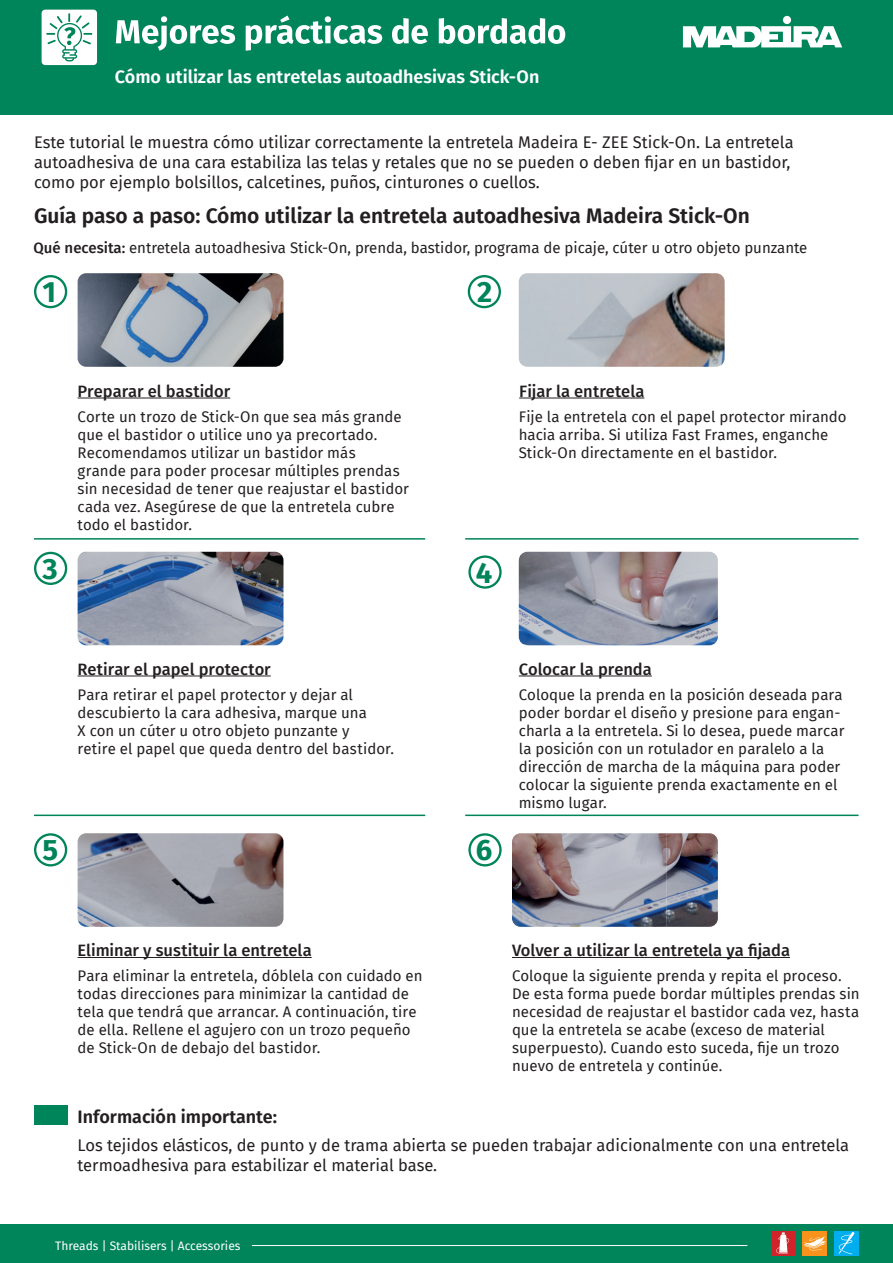
<style>
.page{position:relative;width:893px;height:1263px;background:#fff}
.page>*{position:absolute;margin:0;border:0;box-sizing:border-box;transform-origin:0 0}
.t1{font:700 29.4px "Fira Sans";color:#00845a}
.t2{font:600 21px "Fira Sans";color:#231f20}
.t3{font:600 18px "Fira Sans";color:#fff}
.t4{font:600 18px "Fira Sans";color:#231f20}
.t5{font:16.5px/19.8px "Fira Sans";color:#231f20}
.t6{font:500 16.5px "Fira Sans";color:#231f20}
.t7{font:15px/18px "Fira Sans";letter-spacing:.005em;color:#231f20}
.t8{font:12px "Fira Sans";color:#fff}
.s1{font-weight:500}
</style>
<div class="page">
<div style="left:34px;top:275px;width:33px;height:33px;border:2px solid #00845a;border-radius:50%"></div>
<div style="left:34px;top:552px;width:33px;height:33px;border:2px solid #00845a;border-radius:50%"></div>
<div style="left:468px;top:275px;width:33px;height:33px;border:2px solid #00845a;border-radius:50%"></div>
<hr style="left:34px;top:814px;width:391px;height:2px;background:#00845a">
<hr style="left:465px;top:814px;width:393px;height:2px;background:#00845a">
<img style="left:78px;top:273px;width:205px;height:94px">
<img style="left:519px;top:273px;width:206px;height:94px">
<img style="left:78px;top:552px;width:205px;height:93px">
<hr style="left:78px;top:398px;width:152px;height:1px;background:#231f20">
<hr style="left:519px;top:398px;width:125px;height:1px;background:#231f20">
<hr style="left:78px;top:675px;width:193px;height:1px;background:#231f20">
<div style="left:468px;top:555px;width:34px;height:34px;border:2px solid #00845a;border-radius:50%"></div>
<img style="left:519px;top:552px;width:199px;height:93px">
<hr style="left:519px;top:675px;width:133px;height:1px;background:#231f20">
<div style="left:34px;top:833px;width:33px;height:33px;border:2px solid #00845a;border-radius:50%"></div>
<img style="left:78px;top:833px;width:205px;height:94px">
<hr style="left:78px;top:957px;width:234px;height:1px;background:#231f20">
<hr style="left:34px;top:538px;width:391px;height:2px;background:#00845a">
<hr style="left:465px;top:538px;width:393px;height:2px;background:#00845a">
<div style="left:0;top:0;width:893px;height:115px;background:#00845a"></div>
<svg style="left:683px;top:26px;width:159px;height:21px"></svg>
<div style="left:783px;top:16px;width:8px;height:8px;background:#fff;border-radius:50%"></div>
<div style="left:0;top:1223px;width:893px;height:39px;background:#00845a"></div>
<div style="left:802px;top:1231px;width:25px;height:24px;background:#f7931d"></div>
<svg style="left:803px;top:1236px;width:23px;height:15px"></svg>
<div style="left:771px;top:1231px;width:25px;height:24px;background:#d1232a"></div>
<div style="left:834px;top:1231px;width:25px;height:24px;background:#00aeef"></div>
<svg style="left:838px;top:1232px;width:16px;height:22px"></svg>
<svg style="left:776px;top:1232px;width:13px;height:22px"></svg>
<hr style="left:252px;top:1245px;width:495px;height:1px;background:#fff">
<svg style="left:115px;top:16px;width:120px;height:35px"></svg>
<svg style="left:246px;top:16px;width:136px;height:35px"></svg>
<svg style="left:392px;top:18px;width:36px;height:26px"></svg>
<svg style="left:439px;top:18px;width:126px;height:26px"></svg>
<div style="left:42px;top:10px;width:55px;height:55px;background:#fff;border-radius:4px"></div>
<svg style="left:46px;top:13px;width:46px;height:48px"></svg>
<div style="left:468px;top:833px;width:34px;height:33px;border:2px solid #00845a;border-radius:50%"></div>
<img style="left:512px;top:833px;width:206px;height:94px">
<hr style="left:512px;top:957px;width:278px;height:1px;background:#231f20">
<div style="left:34px;top:1106px;width:33px;height:19px;background:#00845a"></div>
<p class="t3" style="left:115px;top:62px;width:426px">Cómo utilizar las entretelas autoadhesivas Stick-On</p>
<p class="t5" style="left:34px;top:132px;width:761px">Este tutorial le muestra cómo utilizar correctamente la entretela Madeira E- ZEE Stick-On. La entretela autoadhesiva de una cara estabiliza las telas y retales que no se pueden o deben fijar en un bastidor, como por ejemplo bolsillos, calcetines, puños, cinturones o cuellos.</p>
<h2 class="t2" style="left:34px;top:198px;width:717px">Guía paso a paso: Cómo utilizar la entretela autoadhesiva Madeira Stick-On</h2>
<p class="t7" style="left:34px;top:239px;width:775px"><span class="s1">Qué necesita:</span> entretela autoadhesiva Stick-On, prenda, bastidor, programa de picaje, cúter u otro objeto punzante</p>
<h1 class="t1" style="left:42px;top:267px;width:15px">1</h1>
<h1 class="t1" style="left:477px;top:267px;width:17px">2</h1>
<h1 class="t1" style="left:42px;top:544px;width:17px">3</h1>
<p class="t6" style="left:78px;top:378px;width:154px">Preparar el bastidor</p>
<p class="t6" style="left:519px;top:378px;width:127px">Fijar la entretela</p>
<p class="t7" style="left:78px;top:407px;width:333px">Corte un trozo de Stick-On que sea más grande que el bastidor o utilice uno ya precortado.<br>Recomendamos utilizar un bastidor más<br>grande para poder procesar múltiples prendas sin necesidad de tener que reajustar el bastidor cada vez. Asegúrese de que la entretela cubre todo el bastidor.</p>
<p class="t7" style="left:519px;top:407px;width:329px">Fije la entretela con el papel protector mirando hacia arriba. Si utiliza Fast Frames, enganche<br>Stick-On directamente en el bastidor.</p>
<h1 class="t1" style="left:476px;top:548px;width:18px">4</h1>
<p class="t6" style="left:78px;top:656px;width:195px">Retirar el papel protector</p>
<p class="t7" style="left:78px;top:685px;width:318px">Para retirar el papel protector y dejar al descubierto la cara adhesiva, marque una<br>X con un cúter u otro objeto punzante y<br>retire el papel que queda dentro del bastidor.</p>
<h1 class="t1" style="left:42px;top:825px;width:17px">5</h1>
<h1 class="t1" style="left:476px;top:825px;width:18px">6</h1>
<p class="t6" style="left:519px;top:656px;width:135px">Colocar la prenda</p>
<p class="t7" style="left:519px;top:685px;width:327px">Coloque la prenda en la posición deseada para poder bordar el diseño y presione para engan&shy;charla a la entretela. Si lo desea, puede marcar la posición con un rotulador en paralelo a la dirección de marcha de la máquina para poder colocar la siguiente prenda exactamente en el mismo lugar.</p>
<p class="t6" style="left:78px;top:937px;width:236px">Eliminar y sustituir la entretela</p>
<p class="t7" style="left:78px;top:967px;width:346px">Para eliminar la entretela, dóblela con cuidado en todas direcciones para minimizar la cantidad de tela que tendrá que arrancar. A continuación, tire de ella. Rellene el agujero con un trozo pequeño de Stick-On de debajo del bastidor.</p>
<p class="t6" style="left:512px;top:937px;width:279px">Volver a utilizar la entretela ya fijada</p>
<p class="t7" style="left:512px;top:967px;width:349px">Coloque la siguiente prenda y repita el proceso.<br>De esta forma puede bordar múltiples prendas sin necesidad de reajustar el bastidor cada vez, hasta que la entretela se acabe (exceso de material superpuesto). Cuando esto suceda, fije un trozo nuevo de entretela y continúe.</p>
<p class="t4" style="left:78px;top:1101px;width:201px">Información importante:</p>
<p class="t5" style="left:78px;top:1135px;width:773px">Los tejidos elásticos, de punto y de trama abierta se pueden trabajar adicionalmente con una entretela termoadhesiva para estabilizar el material base.</p>
<p class="t8" style="left:55px;top:1236px;width:187px">Threads | Stabilisers | Accessories</p>
</div>
